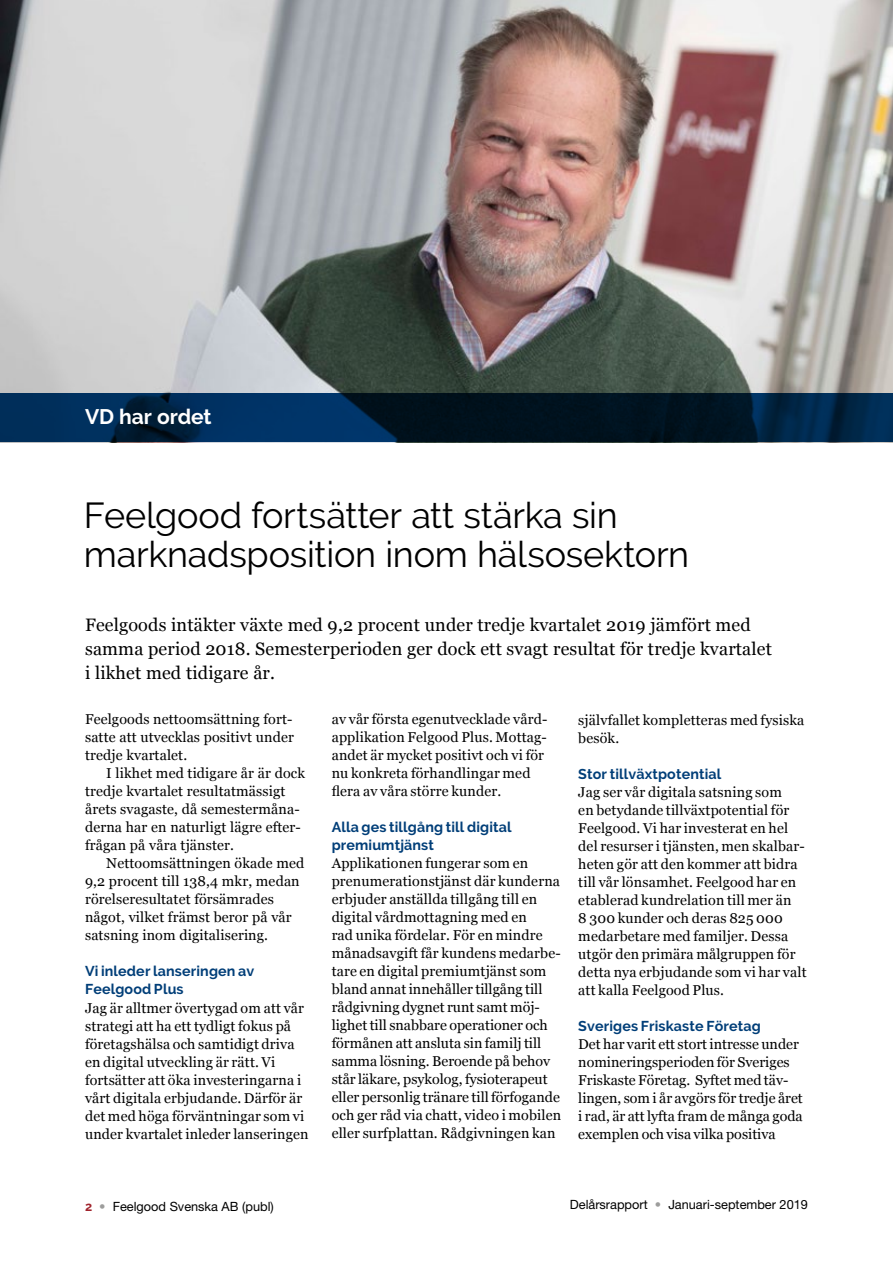
<style>
.page{position:relative;width:893px;height:1263px;background:#fff}
.page>*{position:absolute;margin:0;border:0;box-sizing:border-box;transform-origin:0 0}
.t1{font:36px/39px "Raleway";letter-spacing:-.005em;color:#000}
.t2{font:700 21px "Raleway";letter-spacing:-.005em;color:#fff}
.t3{font:18px/24px "Georgia";letter-spacing:.01em;color:#000}
.t4{font:14.25px/18px "Georgia";letter-spacing:.01em;color:#000}
.t5{font:700 14.25px/18px "Raleway";letter-spacing:.01em;color:#003e78}
.t6{font:12.75px "Helvetica Neue LT Std";color:#000}
.s1{font-family:"Raleway";font-weight:700;color:#a1242d}
.s2{color:#9d9d9c}
</style>
<div class="page">
<img style="left:0;top:0;width:893px;height:393px">
<svg style="left:0;top:393px;width:893px;height:49px;background:#00203d"></svg>
<h2 class="t2" style="left:85px;top:404px;width:128px">VD har ordet</h2>
<h1 class="t1" style="left:84px;top:496px;width:607px">Feelgood fortsätter att stärka sin marknadsposition inom hälsosektorn</h1>
<p class="t3" style="left:85px;top:612px;width:688px">Feelgoods intäkter växte med 9,2 procent under tredje kvartalet 2019 jämfört med samma period 2018. Semesterperioden ger dock ett svagt resultat för tredje kvartalet i likhet med tidigare år.</p>
<p class="t4" style="left:85px;top:710px;width:210px;text-align:justify">Feelgoods nettoomsättning fort&shy;satte att utvecklas positivt under tredje kvartalet.</p>
<p class="t4" style="left:85px;top:764px;width:222px;text-indent:21px">I likhet med tidigare år är dock tredje kvartalet resultatmässigt årets svagaste, då semestermåna&shy;derna har en naturligt lägre efter&shy;frågan på våra tjänster.</p>
<p class="t4" style="left:85px;top:854px;width:221px;text-indent:21px">Nettoomsättningen ökade med<br>9,2 procent till 138,4 mkr, medan rörelseresultatet försämrades något, vilket främst beror på vår satsning inom digitalisering.</p>
<p class="t5" style="left:85px;top:962px;width:171px">Vi inleder lanseringen av<br>Feelgood Plus</p>
<p class="t4" style="left:85px;top:998px;width:225px">Jag är alltmer övertygad om att vår strategi att ha ett tydligt fokus på företagshälsa och samtidigt driva en digital utveckling är rätt. Vi fortsätter att öka investeringarna i vårt digitala erbjudande. Därför är det med höga förväntningar som vi under kvartalet inleder lanseringen</p>
<p class="t4" style="left:332px;top:710px;width:217px">av vår första egenutvecklade vård&shy;applikation Felgood Plus. Mottag&shy;andet är mycket positivt och vi för nu konkreta förhandlingar med flera av våra större kunder.</p>
<p class="t5" style="left:332px;top:818px;width:181px">Alla ges tillgång till digital premiumtjänst</p>
<p class="t4" style="left:332px;top:854px;width:231px">Applikationen fungerar som en prenumerationstjänst där kunderna erbjuder anställda tillgång till en digital vårdmottagning med en<br>rad unika fördelar. För en mindre månadsavgift får kundens medarbe&shy;tare en digital premiumtjänst som bland annat innehåller tillgång till rådgivning dygnet runt samt möj&shy;lighet till snabbare operationer och förmånen att ansluta sin familj till samma lösning. Beroende på behov står läkare, psykolog, fysioterapeut eller personlig tränare till förfogande och ger råd via chatt, video i mobilen eller surfplattan. Rådgivningen kan</p>
<p class="t4" style="left:578px;top:710px;width:228px">självfallet kompletteras med fysiska besök.</p>
<p class="t5" style="left:578px;top:765px;width:145px">Stor tillväxtpotential</p>
<p class="t4" style="left:578px;top:782px;width:230px">Jag ser vår digitala satsning som<br>en betydande tillväxtpotential för Feelgood. Vi har investerat en hel del resurser i tjänsten, men skalbar&shy;heten gör att den kommer att bidra till vår lönsamhet. Feelgood har en etablerad kundrelation till mer än<br>8 300 kunder och deras 825 000 medarbetare med familjer. Dessa utgör den primära målgruppen för detta nya erbjudande som vi har valt att kalla Feelgood Plus.</p>
<p class="t5" style="left:578px;top:1016px;width:184px">Sveriges Friskaste Företag</p>
<p class="t4" style="left:578px;top:1034px;width:226px">Det har varit ett stort intresse under nomineringsperioden för Sveriges Friskaste Företag. Syftet med täv&shy;lingen, som i år avgörs för tredje året i rad, är att lyfta fram de många goda exemplen och visa vilka positiva</p>
<p class="t6" style="left:85px;top:1199px;width:190px"><span class="s1">2</span> <span class="s2">•</span> Feelgood Svenska AB (publ)</p>
<p class="t6" style="left:570px;top:1197px;width:240px">Delårsrapport <span class="s2">•</span> Januari-september 2019</p>
</div>
